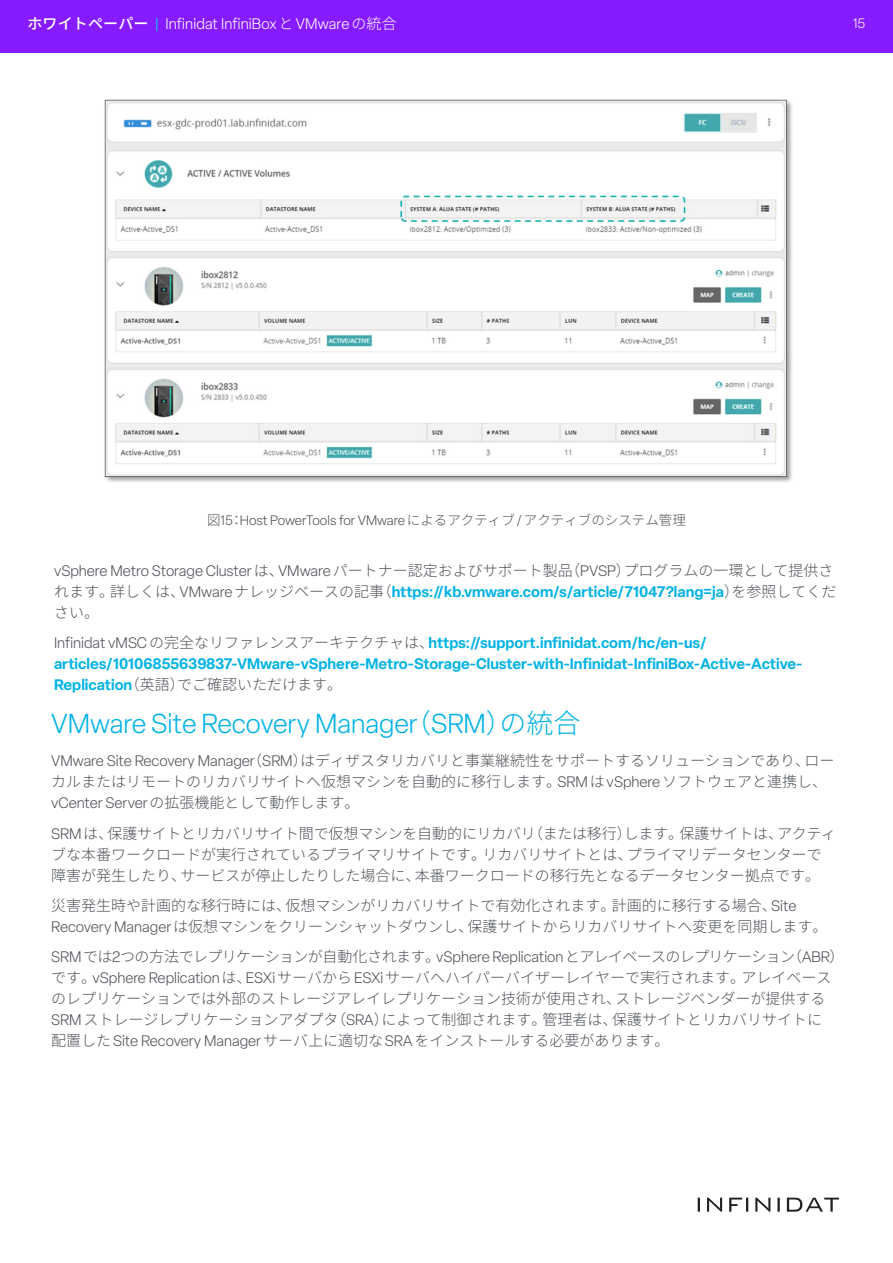
<style>
.page{position:relative;width:893px;height:1263px;background:#fff}
.page>*{position:absolute;margin:0;border:0;box-sizing:border-box;transform-origin:0 0}
.Subhead_large_green{font:300 27px "Elza";color:#00b2e6}
.t1{font:300 15px/21px "Noto Sans CJ Kjp";color:#4f5359}
.t2{font:600 15px/21px "Elza";color:#00b2e6}
.t3{font:300 15px "Elza";letter-spacing:.01em;color:#fff}
.t4{font:300 13.5px "Elza";letter-spacing:-.01em;color:#4f5359}
.t5{font:300 13.5px "Elza";color:#fff}
.s1{font-family:"Noto Sans CJ Kjp";font-weight:500}
.s2{color:#00d7ff}
.s3{font-family:"Noto Sans CJ Kjp"}
.s4{font-family:"Elza"}
.s5{font-family:"Elza";font-weight:600;color:#00b2e6}
.s6{font-weight:300;color:#4f5359}
.s7{font-family:"Noto Sans CJ Kjp";font-weight:300;color:#4f5359}
</style>
<div class="page">
<div style="left:0;top:0;width:893px;height:52px;background:#871bff"></div>
<svg style="left:698px;top:1197px;width:141px;height:15px"></svg>
<img style="left:104px;top:99px;width:688px;height:383px">
<p class="t3" style="left:27px;top:14px;width:371px"><span class="s1">ホワイトペーパー</span> <span class="s2">|</span> Infinidat InfiniBox<span class="s3">と</span>VMware<span class="s3">の統合</span></p>
<p class="t5" style="left:853px;top:15px;width:14px">15</p>
<p class="t4" style="left:207px;top:512px;width:480px"><span class="s3">図</span>15<span class="s3">：</span>Host PowerTools for VMware<span class="s3">によるアクティブ</span>/<span class="s3">アクティブのシステム管理</span></p>
<p class="t1" style="left:54px;top:561px;width:784px"><span class="s4">vSphere Metro Storage Cluster</span>は、<span class="s4">VMware</span>パートナー認定およびサポート製品（<span class="s4">PVSP</span>）プログラムの一環として提供されます。詳しくは、<span class="s4">VMware</span>ナレッジベースの記事（<span class="s5">https://kb.vmware.com/s/article/71047?lang=ja</span>）を参照してください。</p>
<p class="t2" style="left:54px;top:632px;width:750px"><span class="s6">Infinidat vMSC</span><span class="s7">の完全なリファレンスアーキテクチャは、</span>https://support.infinidat.com/hc/en-us/ articles/10106855639837-VMware-vSphere-Metro-Storage-Cluster-with-Infinidat-InfiniBox-Active-Active-<br>Replication<span class="s7">（英語）でご確認いただけます。</span></p>
<p class="Subhead_large_green" style="left:51px;top:707px;width:531px">VMware Site Recovery Manager<span class="s3">（</span>SRM<span class="s3">）の統合</span></p>
<p class="t1" style="left:51px;top:751px;width:785px"><span class="s4">VMware Site Recovery Manager</span>（<span class="s4">SRM</span>）はディザスタリカバリと事業継続性をサポートするソリューションであり、ローカルまたはリモートのリカバリサイトへ仮想マシンを自動的に移行します。<span class="s4">SRM</span>は<span class="s4">vSphere</span>ソフトウェアと連携し、<span class="s4">vCenter Server</span>の拡張機能として動作します。</p>
<p class="t1" style="left:51px;top:823px;width:787px"><span class="s4">SRM</span>は、保護サイトとリカバリサイト間で仮想マシンを自動的にリカバリ（または移行）します。保護サイトは、アクティブな本番ワークロードが実行されているプライマリサイトです。リカバリサイトとは、プライマリデータセンターで障害が発生したり、サービスが停止したりした場合に、本番ワークロードの移行先となるデータセンター拠点です。</p>
<p class="t1" style="left:51px;top:895px;width:778px">災害発生時や計画的な移行時には、仮想マシンがリカバリサイトで有効化されます。計画的に移行する場合、<span class="s4">Site<br>Recovery Manager</span>は仮想マシンをクリーンシャットダウンし、保護サイトからリカバリサイトへ変更を同期します。</p>
<p class="t1" style="left:51px;top:946px;width:795px"><span class="s4">SRM</span>では<span class="s4">2</span>つの方法でレプリケーションが自動化されます。<span class="s4">vSphere Replication</span>とアレイベースのレプリケーション（<span class="s4">ABR</span>）です。<span class="s4">vSphere Replication</span>は、<span class="s4">ESXi</span>サーバから<span class="s4">ESXi</span>サーバへハイパーバイザーレイヤーで実行されます。アレイベースのレプリケーションでは外部のストレージアレイレプリケーション技術が使用され、ストレージベンダーが提供する<span class="s4">SRM</span>ストレージレプリケーションアダプタ（<span class="s4">SRA</span>）によって制御されます。管理者は、保護サイトとリカバリサイトに<br>配置した<span class="s4">Site Recovery Manager</span>サーバ上に適切な<span class="s4">SRA</span>をインストールする必要があります。</p>
</div>
